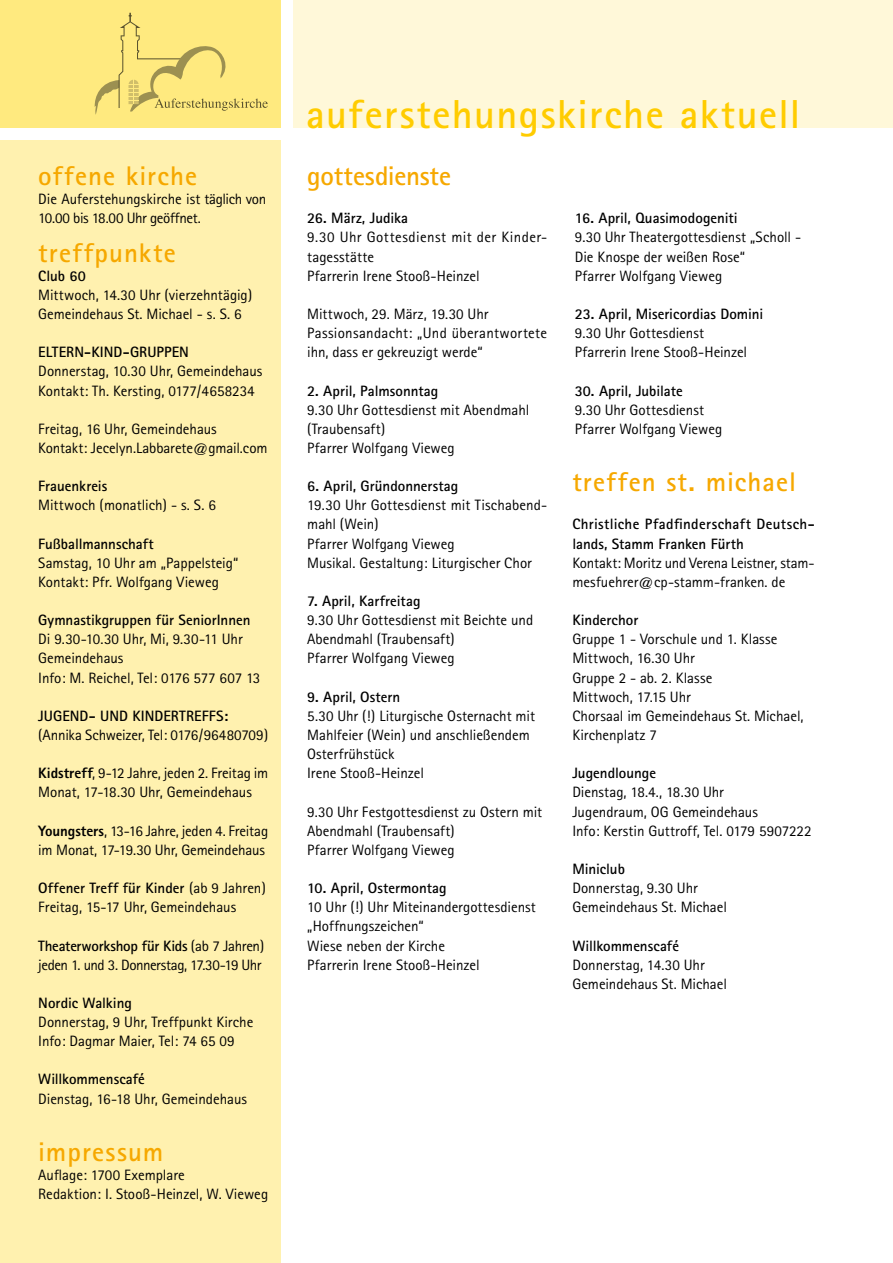
<style>
.page{position:relative;width:893px;height:1263px;background:#fff}
.page>*{position:absolute;margin:0;border:0;box-sizing:border-box;transform-origin:0 0}
.t1{font:700 40.5px "Rotis Sans Serif";letter-spacing:.035em;color:#fc0}
.t2{font:700 27px "Rotis Sans Serif";letter-spacing:.04em;color:#f6a800}
.t3{font:700 27px "Rotis Sans Serif";letter-spacing:-.005em;color:#f6a800}
.t4{font:15px/19.2px "Rotis Sans Serif";color:#000}
.t5{font:700 15px "Rotis Sans Serif";color:#000}
.t6{font:15px/19.2px "Rotis Sans Serif";letter-spacing:-.03em;color:#000}
.t7{font:700 15px/19.2px "Rotis Sans Serif";letter-spacing:.02em;color:#000}
.s1{font-weight:800}
.s2{font-weight:700}
</style>
<div class="page">
<div style="left:293px;top:0;width:600px;height:128px;background:#fff8d9"></div>
<div style="left:0;top:0;width:281px;height:128px;background:#ffea7f"></div>
<div style="left:0;top:140px;width:281px;height:1123px;background:#fff1af"></div>
<svg style="left:94px;top:13px;width:174px;height:102px"></svg>
<h2 class="t2" style="left:38px;top:159px;width:160px">offene kirche</h2>
<p class="t4" style="left:38px;top:189px;width:230px">Die Auferstehungskirche ist täglich von<br>10.00 bis 18.00 Uhr geöffnet.</p>
<h2 class="t2" style="left:38px;top:235px;width:139px">treffpunkte</h2>
<p class="t5" style="left:38px;top:266px;width:49px">Club 60</p>
<p class="t4" style="left:38px;top:285px;width:216px">Mittwoch, 14.30 Uhr (vierzehntägig)<br>Gemeindehaus St. Michael - s. S. 6</p>
<p class="t5" style="left:38px;top:343px;width:152px">ELTERN-KIND-GRUPPEN</p>
<p class="t4" style="left:38px;top:362px;width:226px">Donnerstag, 10.30 Uhr, Gemeindehaus<br>Kontakt: Th. Kersting, 0177/4658234</p>
<p class="t4" style="left:38px;top:419px;width:231px">Freitag, 16 Uhr, Gemeindehaus<br>Kontakt: Jecelyn.Labbarete@gmail.com</p>
<p class="t5" style="left:38px;top:477px;width:71px">Frauenkreis</p>
<p class="t4" style="left:38px;top:495px;width:179px">Mittwoch (monatlich) - s. S. 6</p>
<p class="t5" style="left:38px;top:534px;width:117px">Fußballmannschaft</p>
<p class="t4" style="left:38px;top:553px;width:202px">Samstag, 10 Uhr am „Pappelsteig“<br>Kontakt: Pfr. Wolfgang Vieweg</p>
<p class="t5" style="left:38px;top:611px;width:214px">Gymnastikgruppen für SeniorInnen</p>
<p class="t4" style="left:38px;top:629px;width:224px">Di 9.30-10.30 Uhr, Mi, 9.30-11 Uhr<br>Gemeindehaus<br>Info: M. Reichel, Tel: 0176 577 607 13</p>
<p class="t5" style="left:38px;top:706px;width:191px">JUGEND- UND KINDERTREFFS:</p>
<p class="t4" style="left:38px;top:725px;width:231px">(Annika Schweizer, Tel: 0176/96480709)</p>
<p class="t4" style="left:38px;top:763px;width:232px"><span class="s1">Kidstreff</span>, 9-12 Jahre, jeden 2. Freitag im<br>Monat, 17-18.30 Uhr, Gemeindehaus</p>
<p class="t4" style="left:38px;top:821px;width:232px"><span class="s1">Youngsters</span>, 13-16 Jahre, jeden 4. Freitag im Monat, 17-19.30 Uhr, Gemeindehaus</p>
<p class="t4" style="left:38px;top:878px;width:229px"><span class="s2">Offener Treff für Kinder</span> (ab 9 Jahren)<br>Freitag, 15-17 Uhr, Gemeindehaus</p>
<p class="t6" style="left:38px;top:936px;width:228px"><span class="s2">Theaterworkshop für Kids</span> (ab 7 Jahren) jeden 1. und 3. Donnerstag, 17.30-19 Uhr</p>
<p class="t5" style="left:38px;top:993px;width:95px">Nordic Walking</p>
<p class="t4" style="left:38px;top:1012px;width:217px">Donnerstag, 9 Uhr, Treffpunkt Kirche<br>Info: Dagmar Maier, Tel: 74 65 09</p>
<p class="t5" style="left:38px;top:1070px;width:108px">Willkommenscafé</p>
<p class="t4" style="left:38px;top:1089px;width:210px">Dienstag, 16-18 Uhr, Gemeindehaus</p>
<h2 class="t2" style="left:38px;top:1135px;width:127px">impressum</h2>
<p class="t4" style="left:38px;top:1165px;width:231px">Auflage: 1700 Exemplare<br>Redaktion: I. Stooß-Heinzel, W. Vieweg</p>
<h1 class="t1" style="left:306px;top:88px;width:496px">auferstehungskirche aktuell</h1>
<h2 class="t3" style="left:307px;top:159px;width:145px">gottesdienste</h2>
<p class="t5" style="left:307px;top:209px;width:102px">26. März, Judika</p>
<p class="t4" style="left:307px;top:228px;width:241px">9.30 Uhr Gottesdienst mit der Kinder&shy;tagesstätte<br>Pfarrerin Irene Stooß-Heinzel</p>
<p class="t4" style="left:307px;top:304px;width:242px">Mittwoch, 29. März, 19.30 Uhr<br>Passionsandacht: „Und überantwortete ihn, dass er gekreuzigt werde“</p>
<p class="t5" style="left:307px;top:381px;width:133px">2. April, Palmsonntag</p>
<p class="t4" style="left:307px;top:400px;width:224px">9.30 Uhr Gottesdienst mit Abendmahl (Traubensaft)<br>Pfarrer Wolfgang Vieweg</p>
<p class="t5" style="left:307px;top:477px;width:153px">6. April, Gründonnerstag</p>
<p class="t4" style="left:307px;top:496px;width:241px">19.30 Uhr Gottesdienst mit Tischabend&shy;mahl (Wein)<br>Pfarrer Wolfgang Vieweg<br>Musikal. Gestaltung: Liturgischer Chor</p>
<p class="t5" style="left:307px;top:591px;width:115px">7. April, Karfreitag</p>
<p class="t4" style="left:307px;top:610px;width:228px">9.30 Uhr Gottesdienst mit Beichte und<br>Abendmahl (Traubensaft)<br>Pfarrer Wolfgang Vieweg</p>
<p class="t5" style="left:307px;top:687px;width:95px">9. April, Ostern</p>
<p class="t4" style="left:307px;top:706px;width:229px">5.30 Uhr (!) Liturgische Osternacht mit<br>Mahlfeier (Wein) und anschließendem<br>Osterfrühstück<br>Irene Stooß-Heinzel</p>
<p class="t4" style="left:307px;top:802px;width:236px">9.30 Uhr Festgottesdienst zu Ostern mit<br>Abendmahl (Traubensaft)<br>Pfarrer Wolfgang Vieweg</p>
<p class="t5" style="left:307px;top:878px;width:141px">10. April, Ostermontag</p>
<p class="t4" style="left:307px;top:897px;width:230px">10 Uhr (!) Uhr Miteinandergottesdienst „Hoffnungszeichen“<br>Wiese neben der Kirche<br>Pfarrerin Irene Stooß-Heinzel</p>
<p class="t5" style="left:575px;top:209px;width:164px">16. April, Quasimodogeniti</p>
<p class="t4" style="left:575px;top:228px;width:228px">9.30 Uhr Theatergottesdienst „Scholl -<br>Die Knospe der weißen Rose“<br>Pfarrer Wolfgang Vieweg</p>
<p class="t5" style="left:575px;top:304px;width:190px">23. April, Misericordias Domini</p>
<p class="t4" style="left:575px;top:323px;width:174px">9.30 Uhr Gottesdienst<br>Pfarrerin Irene Stooß-Heinzel</p>
<p class="t5" style="left:575px;top:381px;width:109px">30. April, Jubilate</p>
<p class="t4" style="left:575px;top:400px;width:149px">9.30 Uhr Gottesdienst<br>Pfarrer Wolfgang Vieweg</p>
<h2 class="t2" style="left:572px;top:465px;width:225px">treffen st. michael</h2>
<p class="t7" style="left:572px;top:514px;width:244px">Christliche Pfadfinderschaft Deutsch&shy;lands, Stamm Franken Fürth</p>
<p class="t4" style="left:572px;top:553px;width:244px">Kontakt: Moritz und Verena Leistner, stam&shy;mesfuehrer@cp-stamm-franken. de</p>
<p class="t5" style="left:572px;top:610px;width:68px">Kinderchor</p>
<p class="t4" style="left:572px;top:629px;width:233px">Gruppe 1 - Vorschule und 1. Klasse<br>Mittwoch, 16.30 Uhr<br>Gruppe 2 - ab. 2. Klasse<br>Mittwoch, 17.15 Uhr<br>Chorsaal im Gemeindehaus St. Michael,<br>Kirchenplatz 7</p>
<p class="t5" style="left:572px;top:764px;width:85px">Jugendlounge</p>
<p class="t4" style="left:572px;top:783px;width:241px">Dienstag, 18.4., 18.30 Uhr<br>Jugendraum, OG Gemeindehaus<br>Info: Kerstin Guttroff, Tel. 0179 5907222</p>
<p class="t5" style="left:572px;top:859px;width:54px">Miniclub</p>
<p class="t4" style="left:572px;top:878px;width:156px">Donnerstag, 9.30 Uhr<br>Gemeindehaus St. Michael</p>
<p class="t5" style="left:572px;top:936px;width:108px">Willkommenscafé</p>
<p class="t4" style="left:572px;top:955px;width:156px">Donnerstag, 14.30 Uhr<br>Gemeindehaus St. Michael</p>
</div>
